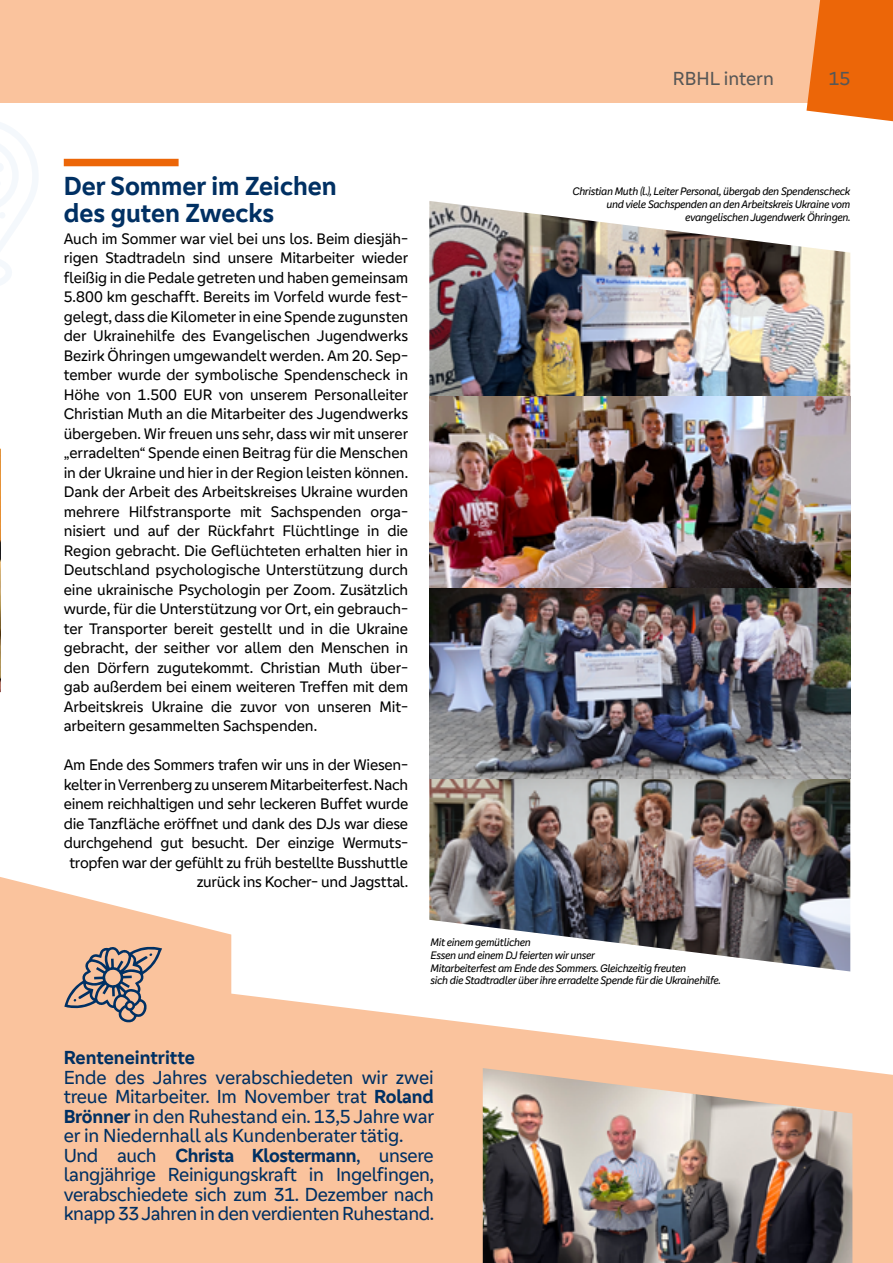
<style>
.page{position:relative;width:893px;height:1263px;background:#fff}
.page>*{position:absolute;margin:0;border:0;box-sizing:border-box;transform-origin:0 0}
.Überschrift_orange{font:700 27px/27px "Genos GFG";color:#003063}
.t1{font:19.5px/19.5px "Genos GFG";letter-spacing:-.02em;color:#003063;text-align:justify}
.t2{font:700 19.5px "Genos GFG";color:#003063}
.t3{font:19.5px "Genos GFG";color:#575756}
.Fließtext_Absatz{font:15.75px/19.5px "Genos GFG";letter-spacing:-.015em;color:#000;text-align:justify}
.Bildunterschrift_rec{font:italic 11.25px/12.8px "Genos GFG";letter-spacing:-.03em;color:#000;text-align:right}
.s1{font-weight:700}
</style>
<div class="page">
<img style="left:0;top:449px;width:1px;height:243px">
<img style="left:429px;top:201px;width:421px;height:196px">
<img style="left:429px;top:779px;width:421px;height:192px">
<img style="left:429px;top:397px;width:421px;height:382px">
<div style="left:0;top:0;width:893px;height:102px;background:#fac39d"></div>
<svg style="left:806px;top:0;width:87px;height:121px;background:#ed731d"></svg>
<svg style="left:0;top:877px;width:231px;height:386px;background:#fac9a7"></svg>
<svg style="left:168px;top:986px;width:725px;height:277px;fill:#fac39d"></svg>
<img style="left:483px;top:1068px;width:369px;height:195px">
<svg style="left:64px;top:946px;width:98px;height:76px;background:#bb9e8e"></svg>
<div style="left:0;top:992px;width:17px;height:271px;background:#fac39d"></div>
<svg style="left:0;top:123px;width:38px;height:162px"></svg>
<div style="left:64px;top:159px;width:115px;height:7px;background:#ec6608"></div>
<p class="t3" style="left:673px;top:67px;width:103px">RBHL intern</p>
<p class="t3" style="left:829px;top:67px;width:23px">15</p>
<p class="Überschrift_orange" style="left:64px;top:172px;width:275px">Der Sommer im Zeichen des guten Zwecks</p>
<p class="Fließtext_Absatz" style="left:64px;top:229px;width:346px">Auch im Sommer war viel bei uns los. Beim diesjäh&shy;rigen Stadtradeln sind unsere Mitarbeiter wieder fleißig in die Pedale getreten und haben gemeinsam 5.800 km geschafft. Bereits im Vorfeld wurde fest&shy;gelegt, dass die Kilometer in eine Spende zugunsten der Ukrainehilfe des Evangelischen Jugendwerks Bezirk Öhringen umgewandelt werden. Am 20. Sep&shy;tember wurde der symbolische Spendenscheck in Höhe von 1.500 EUR von unserem Personalleiter Christian Muth an die Mitarbeiter des Jugendwerks übergeben. Wir freuen uns sehr, dass wir mit unserer „erradelten“ Spende einen Beitrag für die Menschen in der Ukraine und hier in der Region leisten können.</p>
<p class="Fließtext_Absatz" style="left:64px;top:482px;width:346px">Dank der Arbeit des Arbeitskreises Ukraine wurden mehrere Hilfstransporte mit Sachspenden orga&shy;nisiert und auf der Rückfahrt Flüchtlinge in die Region gebracht. Die Geflüchteten erhalten hier in Deutschland psychologische Unterstützung durch eine ukrainische Psychologin per Zoom. Zusätzlich wurde, für die Unterstützung vor Ort, ein gebrauch&shy;ter Transporter bereit gestellt und in die Ukraine gebracht, der seither vor allem den Menschen in den Dörfern zugutekommt. Christian Muth über&shy;gab außerdem bei einem weiteren Treffen mit dem Arbeitskreis Ukraine die zuvor von unseren Mit&shy;arbeitern gesammelten Sachspenden.</p>
<p class="Fließtext_Absatz" style="left:64px;top:755px;width:346px">Am Ende des Sommers trafen wir uns in der Wiesen&shy;kelter in Verrenberg zu unserem Mitarbeiterfest. Nach einem reichhaltigen und sehr leckeren Buffet wurde die Tanzfläche eröffnet und dank des DJs war diese durchgehend gut besucht. Der einzige Wermuts-</p>
<p class="Fließtext_Absatz" style="left:69px;top:853px;width:340px;text-align:right">tropfen war der gefühlt zu früh bestellte Busshuttle zurück ins Kocher- und Jagsttal.</p>
<p class="Bildunterschrift_rec" style="left:572px;top:185px;width:280px">Christian Muth (l.), Leiter Personal, übergab den Spendenscheck und viele Sachspenden an den Arbeitskreis Ukraine vom evangelischen Jugendwerk Öhringen.</p>
<p class="Bildunterschrift_rec" style="left:431px;top:936px;width:292px;text-align:left">Mit einem gemütlichen<br>Essen und einem DJ feierten wir unser<br>Mitarbeiterfest am Ende des Sommers. Gleichzeitig freuten<br>sich die Stadtradler über ihre erradelte Spende für die Ukrainehilfe.</p>
<p class="t2" style="left:64px;top:1046px;width:133px">Renteneintritte</p>
<p class="t1" style="left:64px;top:1068px;width:372px">Ende des Jahres verabschiedeten wir zwei treue Mitarbeiter. Im November trat <span class="s1">Roland Brönner</span> in den Ruhestand ein. 13,5 Jahre war er in Niedernhall als Kundenberater tätig.</p>
<p class="t1" style="left:64px;top:1146px;width:372px">Und auch <span class="s1">Christa Klostermann</span>, unsere langjährige Reinigungskraft in Ingelfingen, verabschiedete sich zum 31. Dezember nach knapp 33 Jahren in den verdienten Ruhestand.</p>
</div>
